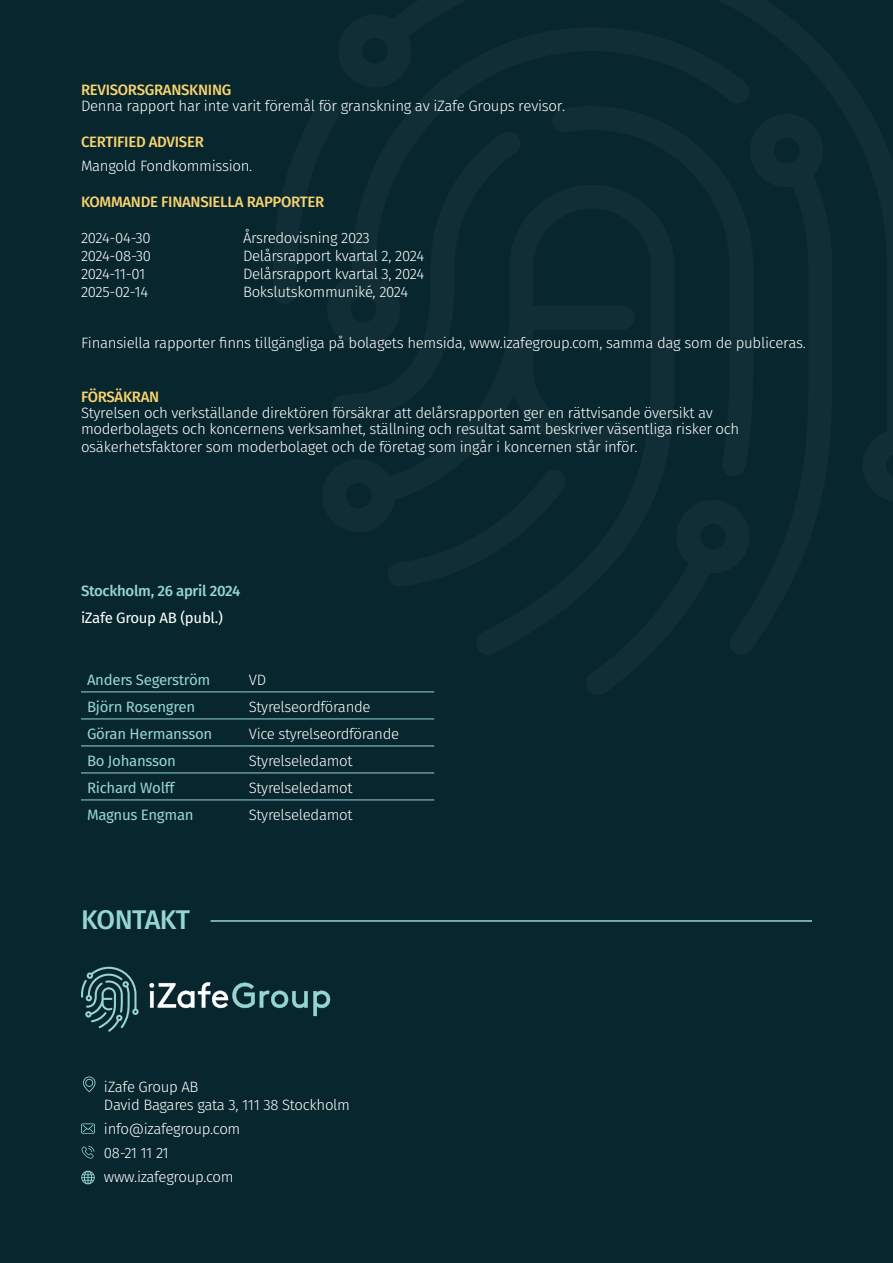
<style>
.page{position:relative;width:893px;height:1263px;background:#08262e}
.page>*{position:absolute;margin:0;border:0;box-sizing:border-box;transform-origin:0 0}
.t1{font:500 27px "Fira Sans";letter-spacing:-.02em;color:#96d6d1}
.t2{font:300 15px/16.2px "Fira Sans";letter-spacing:-.02em;color:#fff}
.t3{font:15px "Fira Sans";letter-spacing:-.02em;color:#96d6d1}
.t4{font:500 15px "Fira Sans";letter-spacing:-.02em;color:#fad46e}
.t5{font:500 15px "Fira Sans";letter-spacing:-.02em;color:#96d6d1}
.t6{font:15px "Fira Sans";letter-spacing:-.02em;color:#fff}
</style>
<div class="page">
<svg style="left:149px;top:982px;width:181px;height:34px"></svg>
<svg style="left:81px;top:967px;width:58px;height:65px"></svg>
<hr style="left:81px;top:691px;width:162px;height:1px;background:#96d6d1">
<hr style="left:243px;top:691px;width:191px;height:1px;background:#96d6d1">
<hr style="left:81px;top:718px;width:162px;height:1px;background:#96d6d1">
<hr style="left:243px;top:718px;width:191px;height:1px;background:#96d6d1">
<hr style="left:81px;top:745px;width:162px;height:1px;background:#96d6d1">
<hr style="left:243px;top:745px;width:191px;height:1px;background:#96d6d1">
<hr style="left:81px;top:772px;width:162px;height:1px;background:#96d6d1">
<hr style="left:243px;top:772px;width:191px;height:1px;background:#96d6d1">
<hr style="left:81px;top:799px;width:162px;height:1px;background:#96d6d1">
<hr style="left:243px;top:799px;width:191px;height:1px;background:#96d6d1">
<svg style="left:82px;top:1146px;width:12px;height:12px"></svg>
<svg style="left:81px;top:1123px;width:14px;height:11px"></svg>
<svg style="left:81px;top:1171px;width:14px;height:13px"></svg>
<svg style="left:83px;top:1076px;width:13px;height:16px"></svg>
<hr style="left:211px;top:920px;width:601px;height:2px;background:#96d6d1">
<p class="t4" style="left:81px;top:78px;width:152px">REVISORSGRANSKNING</p>
<p class="t2" style="left:81px;top:98px;width:486px">Denna rapport har inte varit föremål för granskning av iZafe Groups revisor.</p>
<p class="t4" style="left:81px;top:130px;width:124px">CERTIFIED ADVISER</p>
<p class="t2" style="left:81px;top:158px;width:173px">Mangold Fondkommission.</p>
<p class="t4" style="left:81px;top:190px;width:245px">KOMMANDE FINANSIELLA RAPPORTER</p>
<p class="t2" style="left:81px;top:230px;width:71px">2024-04-30</p>
<p class="t2" style="left:243px;top:230px;width:128px">Årsredovisning 2023</p>
<p class="t2" style="left:81px;top:248px;width:72px">2024-08-30</p>
<p class="t2" style="left:243px;top:248px;width:183px">Delårsrapport kvartal 2, 2024</p>
<p class="t2" style="left:81px;top:266px;width:66px">2024-11-01</p>
<p class="t2" style="left:243px;top:266px;width:183px">Delårsrapport kvartal 3, 2024</p>
<p class="t2" style="left:81px;top:284px;width:69px">2025-02-14</p>
<p class="t2" style="left:243px;top:284px;width:167px">Bokslutskommuniké, 2024</p>
<p class="t2" style="left:81px;top:334px;width:726px">Finansiella rapporter finns tillgängliga på bolagets hemsida, www.izafegroup.com, samma dag som de publiceras.</p>
<p class="t4" style="left:81px;top:384px;width:80px">FÖRSÄKRAN</p>
<p class="t2" style="left:81px;top:404px;width:660px">Styrelsen och verkställande direktören försäkrar att delårsrapporten ger en rättvisande översikt av moderbolagets och koncernens verksamhet, ställning och resultat samt beskriver väsentliga risker och</p>
<p class="t2" style="left:81px;top:439px;width:558px">osäkerhetsfaktorer som moderbolaget och de företag som ingår i koncernen står inför.</p>
<p class="t5" style="left:81px;top:579px;width:161px">Stockholm, 26 april 2024</p>
<p class="t6" style="left:81px;top:606px;width:143px">iZafe Group AB (publ.)</p>
<p class="t3" style="left:87px;top:668px;width:125px">Anders Segerström</p>
<p class="t2" style="left:249px;top:671px;width:19px">VD</p>
<p class="t3" style="left:87px;top:695px;width:110px">Björn Rosengren</p>
<p class="t2" style="left:249px;top:698px;width:123px">Styrelseordförande</p>
<p class="t3" style="left:87px;top:722px;width:127px">Göran Hermansson</p>
<p class="t2" style="left:249px;top:725px;width:152px">Vice styrelseordförande</p>
<p class="t3" style="left:87px;top:749px;width:91px">Bo Johansson</p>
<p class="t2" style="left:249px;top:752px;width:105px">Styrelseledamot</p>
<p class="t3" style="left:87px;top:776px;width:89px">Richard Wolff</p>
<p class="t2" style="left:249px;top:779px;width:105px">Styrelseledamot</p>
<p class="t3" style="left:87px;top:803px;width:108px">Magnus Engman</p>
<p class="t2" style="left:249px;top:806px;width:105px">Styrelseledamot</p>
<p class="t1" style="left:81px;top:898px;width:111px">KONTAKT</p>
<p class="t2" style="left:104px;top:1078px;width:96px">iZafe Group AB</p>
<p class="t2" style="left:104px;top:1096px;width:248px">David Bagares gata 3, 111 38 Stockholm</p>
<p class="t2" style="left:104px;top:1120px;width:138px">info@izafegroup.com</p>
<p class="t2" style="left:104px;top:1144px;width:66px">08-21 11 21</p>
<p class="t2" style="left:104px;top:1168px;width:131px">www.izafegroup.com</p>
</div>
